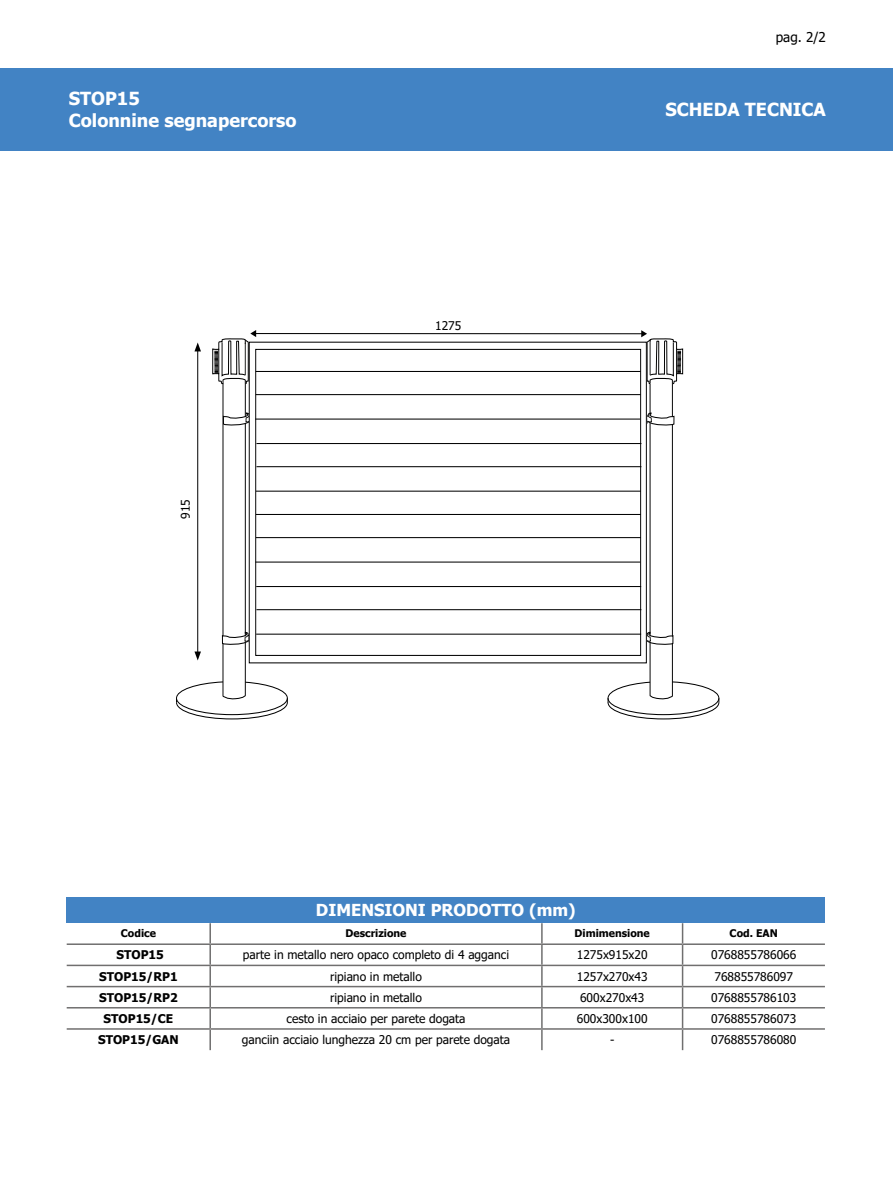
<style>
.page{position:relative;width:893px;height:1187px;background:#fff}
.page>*{position:absolute;margin:0;border:0;box-sizing:border-box;transform-origin:0 0}
.t1{font:700 18px/21.6px "Tahoma";color:#fff}
.t2{font:18px "Tahoma";color:#fff}
.t3{font:700 16.5px "Tahoma";color:#fff}
.t4{font:13.5px "Tahoma";color:#000}
.t5{font:12px "Tahoma";color:#000}
.t6{font:700 12px "Tahoma";color:#000}
.t7{font:700 10.5px "Tahoma";color:#000}
</style>
<div class="page">
<div style="left:0;top:68px;width:893px;height:82px;background:#4283c4"></div>
<div style="left:67px;top:897px;width:758px;height:26px;background:#4283c4"></div>
<hr style="left:209px;top:923px;width:2px;height:20px;background:#706f6f">
<hr style="left:541px;top:923px;width:2px;height:20px;background:#706f6f">
<hr style="left:67px;top:943px;width:143px;height:1px;background:#706f6f">
<hr style="left:210px;top:943px;width:332px;height:1px;background:#706f6f">
<hr style="left:209px;top:944px;width:2px;height:20px;background:#706f6f">
<hr style="left:542px;top:943px;width:141px;height:1px;background:#706f6f">
<hr style="left:541px;top:944px;width:2px;height:20px;background:#706f6f">
<hr style="left:683px;top:943px;width:142px;height:1px;background:#706f6f">
<hr style="left:67px;top:964px;width:143px;height:2px;background:#706f6f">
<hr style="left:210px;top:964px;width:332px;height:2px;background:#706f6f">
<hr style="left:542px;top:964px;width:141px;height:2px;background:#706f6f">
<hr style="left:683px;top:964px;width:142px;height:2px;background:#706f6f">
<hr style="left:67px;top:985px;width:143px;height:2px;background:#706f6f">
<hr style="left:210px;top:985px;width:332px;height:2px;background:#706f6f">
<svg style="left:209px;top:966px;width:2px;height:40px"></svg>
<hr style="left:542px;top:985px;width:141px;height:2px;background:#706f6f">
<svg style="left:541px;top:966px;width:2px;height:40px"></svg>
<hr style="left:683px;top:985px;width:142px;height:2px;background:#706f6f">
<hr style="left:67px;top:1006px;width:143px;height:2px;background:#706f6f">
<hr style="left:210px;top:1006px;width:332px;height:2px;background:#706f6f">
<hr style="left:209px;top:1008px;width:2px;height:20px;background:#706f6f">
<hr style="left:542px;top:1006px;width:141px;height:2px;background:#706f6f">
<hr style="left:541px;top:1008px;width:2px;height:20px;background:#706f6f">
<hr style="left:683px;top:1006px;width:142px;height:2px;background:#706f6f">
<hr style="left:67px;top:1028px;width:143px;height:1px;background:#706f6f">
<hr style="left:210px;top:1028px;width:332px;height:1px;background:#706f6f">
<hr style="left:209px;top:1029px;width:2px;height:21px;background:#706f6f">
<hr style="left:542px;top:1028px;width:141px;height:1px;background:#706f6f">
<hr style="left:541px;top:1029px;width:2px;height:21px;background:#706f6f">
<hr style="left:683px;top:1028px;width:142px;height:1px;background:#706f6f">
<svg style="left:682px;top:923px;width:1px;height:127px"></svg>
<svg style="left:176px;top:330px;width:543px;height:389px"></svg>
<p class="t4" style="left:776px;top:28px;width:52px">pag. 2/2</p>
<h1 class="t1" style="left:65px;top:87px;width:78px">WHL800</h1>
<h1 class="t1" style="left:678px;top:91px;width:162px">SCHEDA TECNICA</h1>
<h1 class="t2" style="left:65px;top:107px;width:179px">Pannelli divisori singoli</h1>
<h1 class="t1" style="left:69px;top:89px;width:229px">STOP15<br>Colonnine segnapercorso</h1>
<h1 class="t1" style="left:665px;top:99px;width:162px">SCHEDA TECNICA</h1>
<p class="t5" style="left:177px;top:519px;width:21px;rotate:-90deg">915</p>
<p class="t5" style="left:435px;top:317px;width:28px">1275</p>
<h2 class="t3" style="left:316px;top:898px;width:261px">DIMENSIONI PRODOTTO (mm)</h2>
<p class="t7" style="left:121px;top:926px;width:37px">Codice</p>
<p class="t7" style="left:346px;top:926px;width:62px">Descrizione</p>
<p class="t7" style="left:575px;top:926px;width:77px">Dimimensione</p>
<p class="t7" style="left:730px;top:926px;width:50px">Cod. EAN</p>
<p class="t6" style="left:117px;top:946px;width:49px">STOP15</p>
<p class="t5" style="left:243px;top:946px;width:268px">parte in metallo nero opaco completo di 4 agganci</p>
<p class="t5" style="left:577px;top:946px;width:72px">1275x915x20</p>
<p class="t5" style="left:711px;top:946px;width:87px">0768855786066</p>
<p class="t6" style="left:99px;top:967px;width:80px">STOP15/RP1</p>
<p class="t5" style="left:330px;top:968px;width:93px">ripiano in metallo</p>
<p class="t5" style="left:577px;top:968px;width:72px">1257x270x43</p>
<p class="t5" style="left:714px;top:968px;width:80px">768855786097</p>
<p class="t6" style="left:99px;top:988px;width:80px">STOP15/RP2</p>
<p class="t5" style="left:330px;top:989px;width:93px">ripiano in metallo</p>
<p class="t5" style="left:580px;top:989px;width:66px">600x270x43</p>
<p class="t5" style="left:711px;top:989px;width:87px">0768855786103</p>
<p class="t6" style="left:104px;top:1010px;width:71px">STOP15/CE</p>
<p class="t5" style="left:286px;top:1010px;width:181px">cesto in acciaio per parete dogata</p>
<p class="t5" style="left:577px;top:1010px;width:72px">600x300x100</p>
<p class="t5" style="left:711px;top:1010px;width:87px">0768855786073</p>
<p class="t6" style="left:98px;top:1031px;width:82px">STOP15/GAN</p>
<p class="t5" style="left:242px;top:1031px;width:270px">ganciin acciaio lunghezza 20 cm per parete dogata</p>
<p class="t5" style="left:610px;top:1031px;width:6px">-</p>
<p class="t5" style="left:711px;top:1031px;width:87px">0768855786080</p>
</div>
